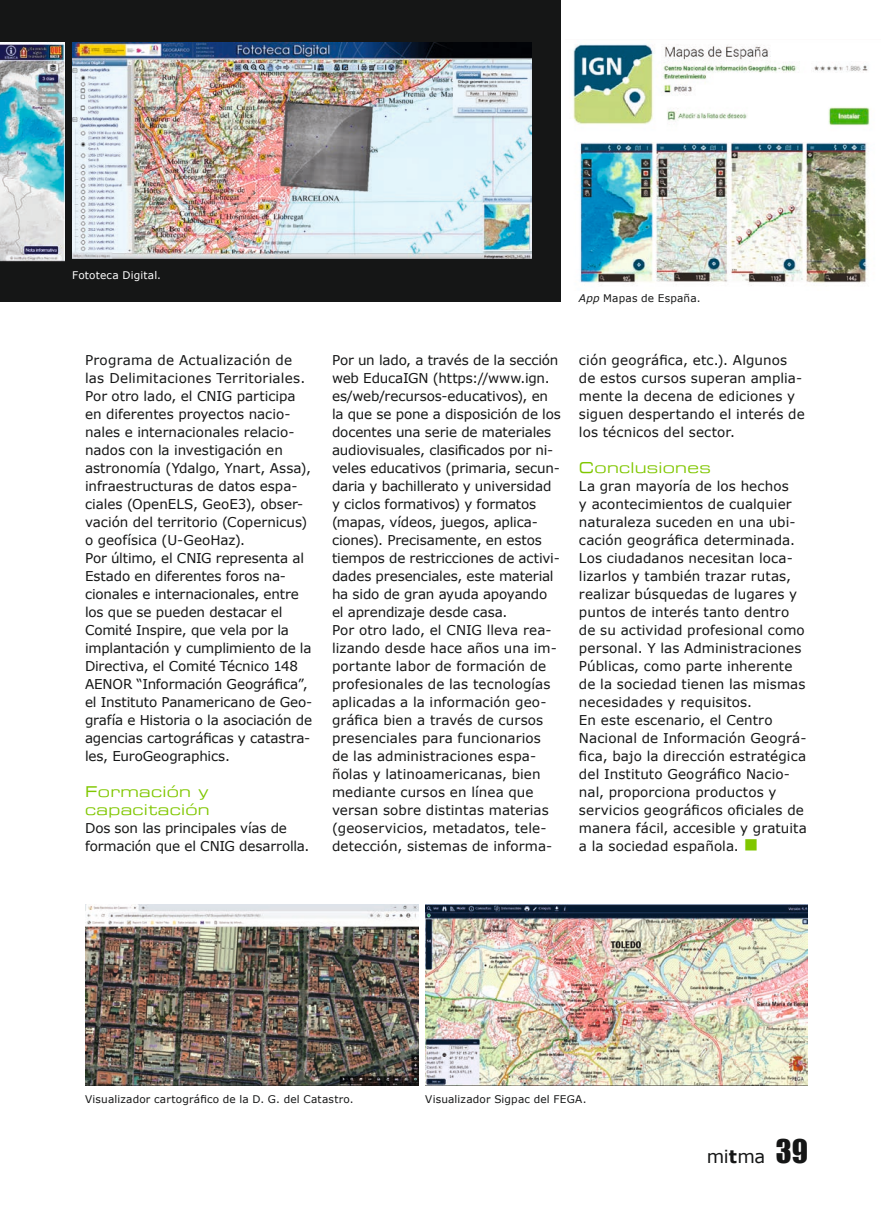
<style>
.page{position:relative;width:893px;height:1212px;background:#fff}
.page>*{position:absolute;margin:0;border:0;box-sizing:border-box;transform-origin:0 0}
.t1{font:18px "Verdana";color:#151616}
.t2{font:15px/18px "Eurostile Extended";letter-spacing:.02em;color:#80c700}
.t3{font:13.5px/18px "Verdana";color:#151616}
.t4{font:10.5px "Verdana";letter-spacing:.02em;color:#151616}
.t5{font:10.5px "Verdana";letter-spacing:.015em;color:#fff}
.s1{font-style:italic}
.s2{color:#80c700}
.s3{font-weight:700}
.s4{font-family:"Impact";font-size:30px}
</style>
<div class="page">
<div style="left:0;top:0;width:561px;height:302px;background:#151616"></div>
<img style="left:0;top:43px;width:64px;height:218px">
<img style="left:72px;top:43px;width:459px;height:216px">
<img style="left:573px;top:44px;width:297px;height:242px">
<img style="left:85px;top:905px;width:334px;height:180px">
<img style="left:425px;top:905px;width:383px;height:180px">
<p class="t5" style="left:72px;top:268px;width:90px">Fototeca Digital.</p>
<p class="t3" style="left:85px;top:351px;width:229px">Programa de Actualización de las Delimitaciones Territoriales.<br>Por otro lado, el CNIG participa en diferentes proyectos nacio&shy;nales e internacionales relacio&shy;nados con la investigación en astronomía (Ydalgo, Ynart, Assa), infraestructuras de datos espa&shy;ciales (OpenELS, GeoE3), obser&shy;vación del territorio (Copernicus) o geofísica (U-GeoHaz).<br>Por último, el CNIG representa al<br>Estado en diferentes foros na&shy;cionales e internacionales, entre los que se pueden destacar el<br>Comité Inspire, que vela por la implantación y cumplimiento de la<br>Directiva, el Comité Técnico 148<br>AENOR “Información Geográfica”, el Instituto Panamericano de Geo&shy;grafía e Historia o la asociación de agencias cartográficas y catastra&shy;les, EuroGeographics.</p>
<p class="t2" style="left:85px;top:782px;width:126px">Formación y capacitación</p>
<p class="t3" style="left:85px;top:819px;width:226px">Dos son las principales vías de formación que el CNIG desarrolla.</p>
<p class="t4" style="left:579px;top:291px;width:123px"><span class="s1">App</span> Mapas de España.</p>
<p class="t3" style="left:332px;top:351px;width:230px">Por un lado, a través de la sección web EducaIGN (https://www.ign. es/web/recursos-educativos), en la que se pone a disposición de los docentes una serie de materiales audiovisuales, clasificados por ni&shy;veles educativos (primaria, secun&shy;daria y bachillerato y universidad y ciclos formativos) y formatos (mapas, vídeos, juegos, aplica&shy;ciones). Precisamente, en estos tiempos de restricciones de activi&shy;dades presenciales, este material ha sido de gran ayuda apoyando el aprendizaje desde casa.<br>Por otro lado, el CNIG lleva rea&shy;lizando desde hace años una im&shy;portante labor de formación de profesionales de las tecnologías aplicadas a la información geo&shy;gráfica bien a través de cursos presenciales para funcionarios<br>de las administraciones espa&shy;ñolas y latinoamericanas, bien mediante cursos en línea que versan sobre distintas materias (geoservicios, metadatos, tele&shy;detección, sistemas de informa-</p>
<p class="t3" style="left:579px;top:351px;width:227px">ción geográfica, etc.). Algunos de estos cursos superan amplia&shy;mente la decena de ediciones y siguen despertando el interés de los técnicos del sector.</p>
<p class="t2" style="left:579px;top:458px;width:133px">Conclusiones</p>
<p class="t3" style="left:579px;top:477px;width:230px">La gran mayoría de los hechos<br>y acontecimientos de cualquier naturaleza suceden en una ubi&shy;cación geográfica determinada.<br>Los ciudadanos necesitan loca&shy;lizarlos y también trazar rutas, realizar búsquedas de lugares y puntos de interés tanto dentro de su actividad profesional como personal. Y las Administraciones<br>Públicas, como parte inherente de la sociedad tienen las mismas necesidades y requisitos.<br>En este escenario, el Centro<br>Nacional de Información Geográ&shy;fica, bajo la dirección estratégica del Instituto Geográfico Nacio&shy;nal, proporciona productos y servicios geográficos oficiales de manera fácil, accesible y gratuita a la sociedad española. <span class="s2">■</span></p>
<p class="t4" style="left:85px;top:1092px;width:270px">Visualizador cartográfico de la D. G. del Catastro.</p>
<p class="t4" style="left:425px;top:1092px;width:163px">Visualizador Sigpac del FEGA.</p>
<h1 class="t1" style="left:707px;top:1145px;width:103px">mi<span class="s3">t</span>ma <span class="s4">39</span></h1>
</div>
